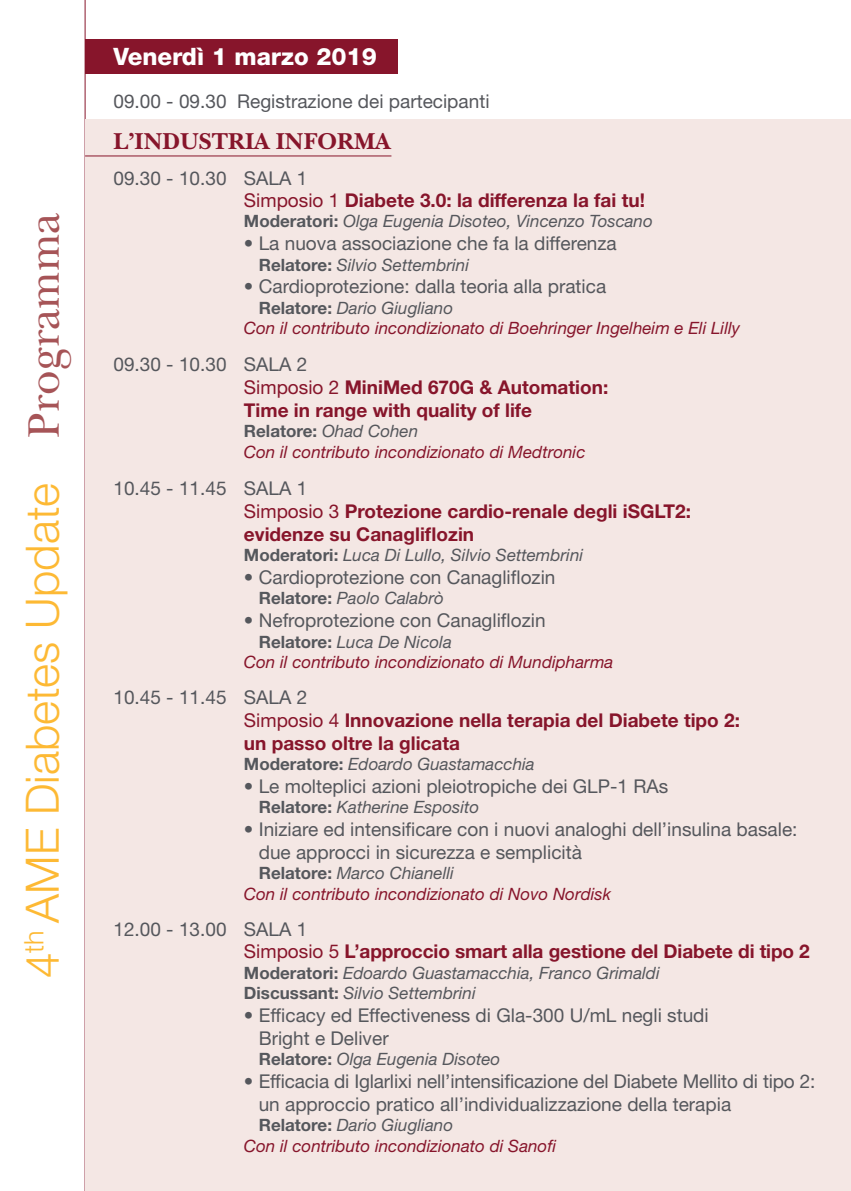
<style>
.page{position:relative;width:851px;height:1191px;background:#fff}
.page>*{position:absolute;margin:0;border:0;box-sizing:border-box;transform-origin:0 0}
.t1{font:300 46px "Helvetica Neue LT Std";color:#fdb934}
.t2{font:700 24px "New Baskerville Std";color:#87152b}
.t3{font:800 24px "Helvetica Neue LT Std";color:#fff}
.t4{font:19px/22.8px "Helvetica Neue LT Std";color:#55575c}
.t5{font:700 19px/22.8px "Helvetica Neue LT Std";color:#87152b}
.t6{font:italic 17px/20.4px "Helvetica Neue LT Std";color:#87152b}
.t7{font:italic 17px/20.4px "Helvetica Neue LT Std";color:#55575c}
.s1{font-family:"New Baskerville Std";font-weight:400;color:#a65457}
.s2{font-weight:400;color:#55575c}
.s3{font-weight:400}
.s4{font-weight:700;font-style:normal}
.s5{font-weight:700;font-style:normal;color:#55575c}
.s6{color:#55575c}
</style>
<div class="page">
<hr style="left:85px;top:0;width:1px;height:1191px;background:#87152b">
<hr style="left:850px;top:0;width:1px;height:244px;background:#f4e7e4">
<div style="left:85px;top:119px;width:765px;height:1072px;background:#f4e7e4"></div>
<hr style="left:85px;top:156px;width:306px;height:1px;background:#87152b">
<div style="left:85px;top:40px;width:312px;height:34px;background:#87152b"></div>
<h1 class="t1" style="left:14px;top:978px;width:767px;rotate:-90deg">4<sup>th</sup> AME Diabetes Update <span class="s1">Programma</span></h1>
<p class="t3" style="left:113px;top:43px;width:265px">Venerdì 1 marzo 2019</p>
<p class="t4" style="left:113px;top:90px;width:377px">09.00 - 09.30 Registrazione dei partecipanti</p>
<p class="t2" style="left:113px;top:127px;width:278px">L’INDUSTRIA INFORMA</p>
<p class="t5" style="left:244px;top:167px;width:402px;line-height:22px;text-indent:-130px"><span class="s2">09.30 - 10.30 SALA 1<br></span><span class="s3">Simposio 1</span> Diabete 3.0: la differenza la fai tu!</p>
<p class="t7" style="left:244px;top:211px;width:410px"><span class="s4">Moderatori:</span> Olga Eugenia Disoteo, Vincenzo Toscano</p>
<p class="t4" style="left:244px;top:232px;width:374px">• La nuova associazione che fa la differenza</p>
<p class="t7" style="left:259px;top:254px;width:212px"><span class="s4">Relatore:</span> Silvio Settembrini</p>
<p class="t4" style="left:244px;top:275px;width:364px">• Cardioprotezione: dalla teoria alla pratica</p>
<p class="t6" style="left:244px;top:297px;width:497px;text-indent:15px"><span class="s5">Relatore:</span> <span class="s6">Dario Giugliano<br></span>Con il contributo incondizionato di Boehringer Ingelheim e Eli Lilly</p>
<p class="t5" style="left:244px;top:353px;width:366px;text-indent:-130px"><span class="s2">09.30 - 10.30 SALA 2<br></span><span class="s3">Simposio 2</span> MiniMed 670G &amp; Automation:<br>Time in range with quality of life</p>
<p class="t6" style="left:244px;top:421px;width:343px"><span class="s5">Relatore:</span> <span class="s6">Ohad Cohen<br></span>Con il contributo incondizionato di Medtronic</p>
<p class="t5" style="left:244px;top:476px;width:448px;text-indent:-130px"><span class="s2">10.45 - 11.45 SALA 1<br></span><span class="s3">Simposio 3</span> Protezione cardio-renale degli iSGLT2: evidenze su Canagliflozin</p>
<p class="t7" style="left:244px;top:544px;width:341px"><span class="s4">Moderatori:</span> Luca Di Lullo, Silvio Settembrini</p>
<p class="t4" style="left:244px;top:565px;width:313px">• Cardioprotezione con Canagliflozin</p>
<p class="t7" style="left:259px;top:588px;width:187px"><span class="s4">Relatore:</span> Paolo Calabrò</p>
<p class="t4" style="left:244px;top:609px;width:303px">• Nefroprotezione con Canagliflozin</p>
<p class="t6" style="left:244px;top:631px;width:371px;text-indent:15px"><span class="s5">Relatore:</span> <span class="s6">Luca De Nicola<br></span>Con il contributo incondizionato di Mundipharma</p>
<p class="t5" style="left:244px;top:685px;width:497px;text-indent:-130px"><span class="s2">10.45 - 11.45 SALA 2<br></span><span class="s3">Simposio 4</span> Innovazione nella terapia del Diabete tipo 2: un passo oltre la glicata</p>
<p class="t7" style="left:244px;top:753px;width:292px"><span class="s4">Moderatore:</span> Edoardo Guastamacchia</p>
<p class="t4" style="left:244px;top:774px;width:426px">• Le molteplici azioni pleiotropiche dei GLP-1 RAs</p>
<p class="t7" style="left:259px;top:796px;width:222px"><span class="s4">Relatore:</span> Katherine Esposito</p>
<p class="t4" style="left:259px;top:817px;width:540px;text-indent:-15px">• Iniziare ed intensificare con i nuovi analoghi dell’insulina basale: due approcci in sicurezza e semplicità</p>
<p class="t6" style="left:244px;top:862px;width:368px;text-indent:15px"><span class="s5">Relatore:</span> <span class="s6">Marco Chianelli<br></span>Con il contributo incondizionato di Novo Nordisk</p>
<p class="t5" style="left:244px;top:917px;width:567px;text-indent:-130px"><span class="s2">12.00 - 13.00 SALA 1<br></span><span class="s3">Simposio 5</span> L’approccio smart alla gestione del Diabete di tipo 2</p>
<p class="t7" style="left:244px;top:962px;width:417px"><span class="s4">Moderatori:</span> Edoardo Guastamacchia, Franco Grimaldi<br><span class="s4">Discussant:</span> Silvio Settembrini</p>
<p class="t4" style="left:259px;top:1003px;width:451px;text-indent:-15px">• Efficacy ed Effectiveness di Gla-300 U/mL negli studi<br>Bright e Deliver</p>
<p class="t7" style="left:259px;top:1048px;width:243px"><span class="s4">Relatore:</span> Olga Eugenia Disoteo</p>
<p class="t4" style="left:259px;top:1069px;width:558px;text-indent:-15px">• Efficacia di Iglarlixi nell’intensificazione del Diabete Mellito di tipo 2: un approccio pratico all’individualizzazione della terapia</p>
<p class="t6" style="left:244px;top:1114px;width:314px;text-indent:15px"><span class="s5">Relatore:</span> <span class="s6">Dario Giugliano<br></span>Con il contributo incondizionato di Sanofi</p>
</div>
